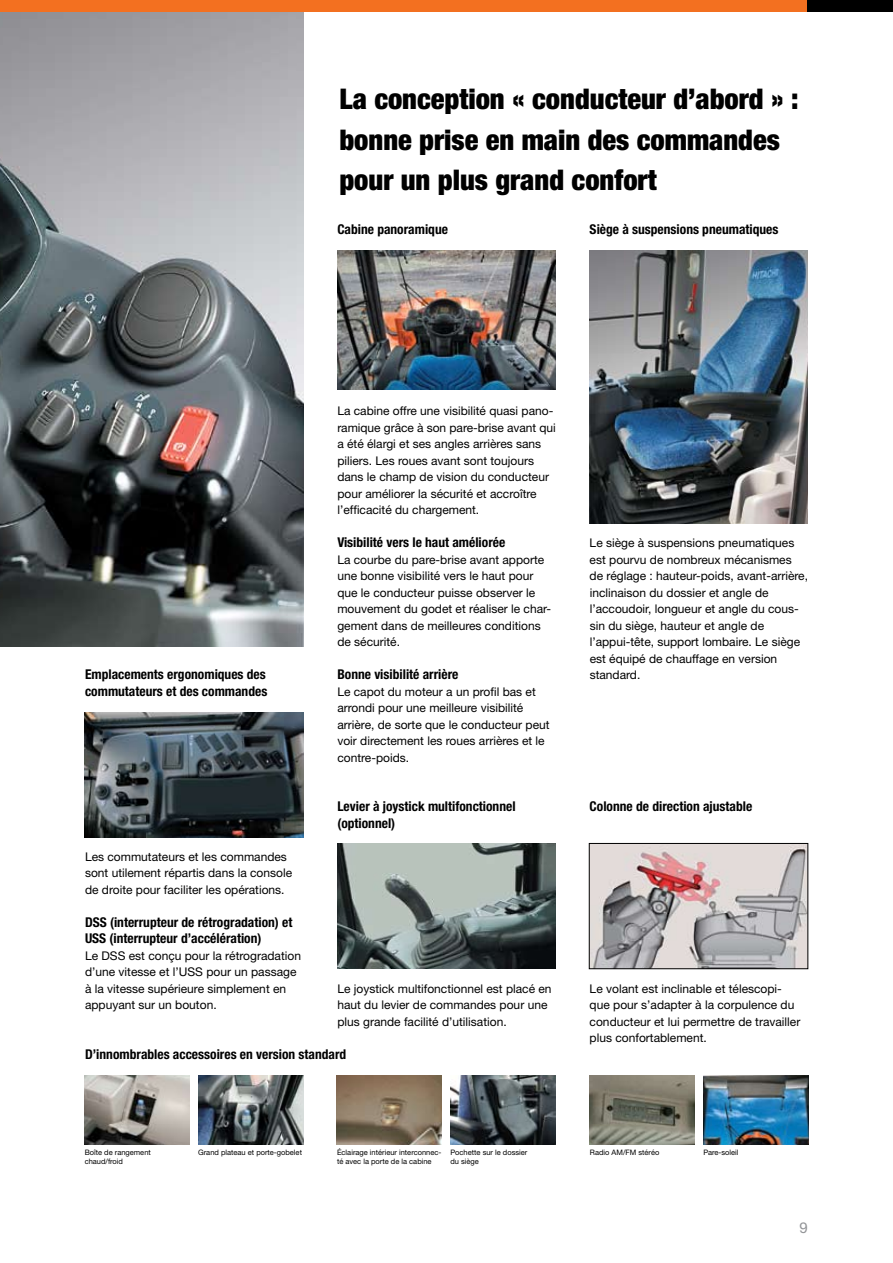
<style>
.page{position:relative;width:893px;height:1263px;background:#fff}
.page>*{position:absolute;margin:0;border:0;box-sizing:border-box;transform-origin:0 0}
.t1{font:900 condensed 28.5px/40.5px "Helvetica Neue";color:#000}
.t2{font:15px "Helvetica Neue";color:#939598}
.t3{font:700 condensed 13.5px/16.5px "Helvetica Neue";color:#000}
.t4{font:12px/16.5px "Helvetica Neue";color:#000}
.t5{font:7.5px/9px "Helvetica Neue";color:#000}
</style>
<div class="page">
<img style="left:0;top:11px;width:303px;height:635px">
<img style="left:85px;top:712px;width:218px;height:125px">
<img style="left:590px;top:250px;width:218px;height:273px">
<img style="left:591px;top:845px;width:215px;height:122px">
<div style="left:589px;top:843px;width:219px;height:126px;border:1px solid #000"></div>
<img style="left:337px;top:843px;width:219px;height:126px">
<img style="left:337px;top:250px;width:219px;height:140px">
<img style="left:198px;top:1075px;width:105px;height:70px">
<img style="left:84px;top:1075px;width:105px;height:70px">
<img style="left:451px;top:1075px;width:105px;height:70px">
<img style="left:337px;top:1075px;width:105px;height:70px">
<img style="left:703px;top:1075px;width:105px;height:70px">
<img style="left:590px;top:1075px;width:105px;height:70px">
<div style="left:0;top:0;width:893px;height:11px;background:#f37020"></div>
<div style="left:808px;top:0;width:85px;height:11px;background:#000"></div>
<h1 class="t1" style="left:339px;top:79px;width:461px">La conception « conducteur d’abord » : bonne prise en main des commandes pour un plus grand confort</h1>
<p class="t3" style="left:337px;top:220px;width:112px">Cabine panoramique</p>
<p class="t3" style="left:590px;top:220px;width:190px">Siège à suspensions pneumatiques</p>
<p class="t3" style="left:85px;top:666px;width:184px">Emplacements ergonomiques des commutateurs et des commandes</p>
<p class="t4" style="left:85px;top:848px;width:209px">Les commutateurs et les commandes sont utilement répartis dans la console de droite pour faciliter les opérations.</p>
<p class="t3" style="left:85px;top:913px;width:209px">DSS (interrupteur de rétrogradation) et<br>USS (interrupteur d’accélération)</p>
<p class="t4" style="left:85px;top:947px;width:218px">Le DSS est conçu pour la rétrogradation d’une vitesse et l’USS pour un passage à la vitesse supérieure simplement en appuyant sur un bouton.</p>
<p class="t4" style="left:337px;top:402px;width:220px">La cabine offre une visibilité quasi pano&shy;ramique grâce à son pare-brise avant qui a été élargi et ses angles arrières sans piliers. Les roues avant sont toujours dans le champ de vision du conducteur pour améliorer la sécurité et accroître l’efficacité du chargement.</p>
<p class="t3" style="left:337px;top:534px;width:169px">Visibilité vers le haut améliorée</p>
<p class="t4" style="left:337px;top:551px;width:215px">La courbe du pare-brise avant apporte une bonne visibilité vers le haut pour que le conducteur puisse observer le mouvement du godet et réaliser le char&shy;gement dans de meilleures conditions de sécurité.</p>
<p class="t3" style="left:337px;top:666px;width:123px">Bonne visibilité arrière</p>
<p class="t4" style="left:337px;top:683px;width:214px">Le capot du moteur a un profil bas et arrondi pour une meilleure visibilité arrière, de sorte que le conducteur peut voir directement les roues arrières et le contre-poids.</p>
<p class="t3" style="left:337px;top:798px;width:180px">Levier à joystick multifonctionnel (optionnel)</p>
<p class="t4" style="left:337px;top:980px;width:216px">Le joystick multifonctionnel est placé en haut du levier de commandes pour une plus grande facilité d’utilisation.</p>
<p class="t3" style="left:85px;top:1045px;width:263px">D’innombrables accessoires en version standard</p>
<p class="t4" style="left:590px;top:534px;width:220px">Le siège à suspensions pneumatiques est pourvu de nombreux mécanismes de réglage : hauteur-poids, avant-arrière, inclinaison du dossier et angle de l’accoudoir, longueur et angle du cous&shy;sin du siège, hauteur et angle de l’appui-tête, support lombaire. Le siège est équipé de chauffage en version standard.</p>
<p class="t3" style="left:590px;top:798px;width:164px">Colonne de direction ajustable</p>
<p class="t4" style="left:590px;top:980px;width:212px">Le volant est inclinable et télescopi&shy;que pour s’adapter à la corpulence du conducteur et lui permettre de travailler plus confortablement.</p>
<p class="t5" style="left:85px;top:1147px;width:68px">Boîte de rangement chaud/froid</p>
<p class="t5" style="left:198px;top:1147px;width:105px">Grand plateau et porte-gobelet</p>
<p class="t5" style="left:337px;top:1147px;width:106px">Éclairage intérieur interconnec&shy;té avec la porte de la cabine</p>
<p class="t5" style="left:450px;top:1147px;width:78px">Pochette sur le dossier du siège</p>
<p class="t5" style="left:590px;top:1147px;width:71px">Radio AM/FM stéréo</p>
<p class="t5" style="left:703px;top:1147px;width:37px">Pare-soleil</p>
<p class="t2" style="left:800px;top:1219px;width:10px">9</p>
</div>
